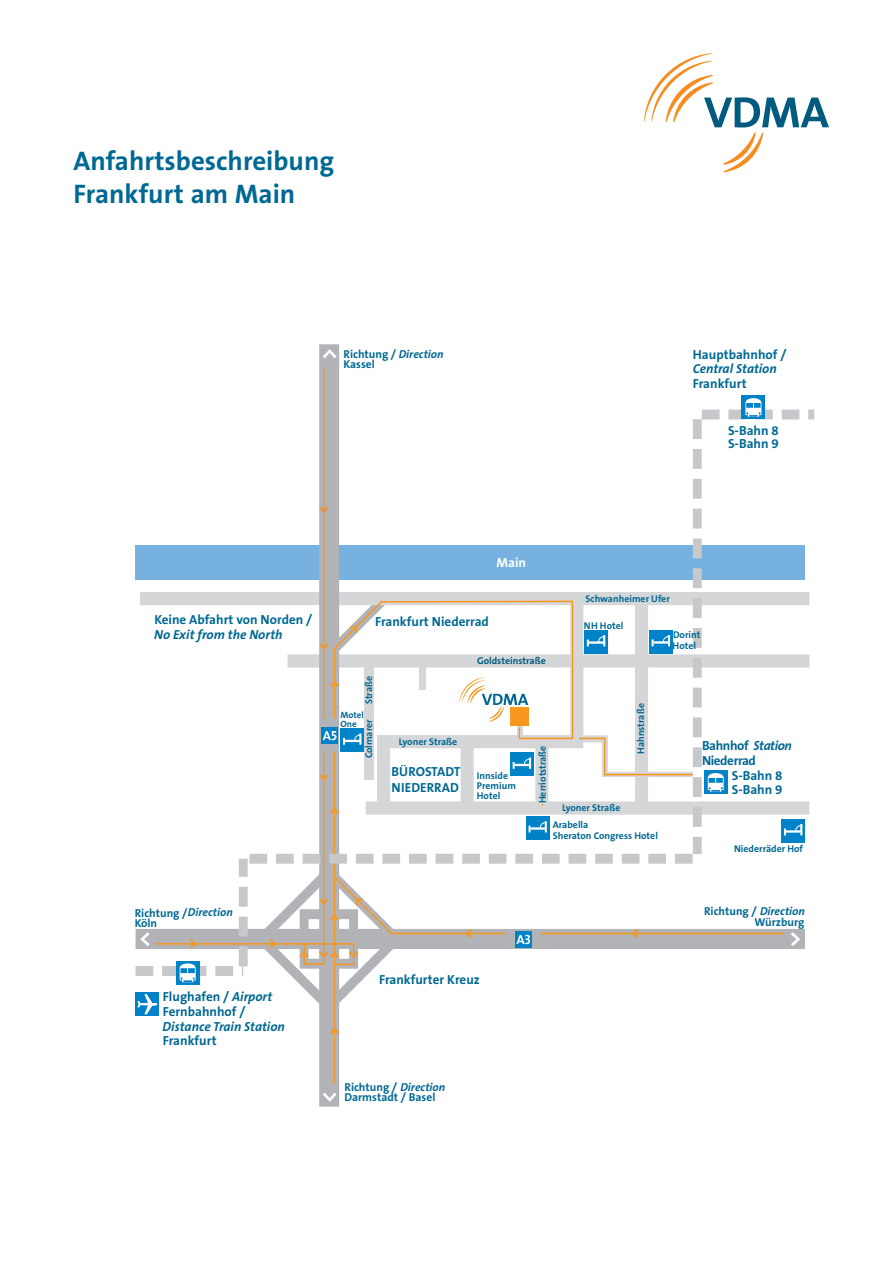
<style>
.page{position:relative;width:893px;height:1263px;background:#fff}
.page>*{position:absolute;margin:0;border:0;box-sizing:border-box;transform-origin:0 0}
.t1{font:700 27px/32.4px "The Sans B7";color:#006893}
.t2{font:700 13.2px/13.5px "The Sans B7";color:#006893}
.t3{font:italic 700 13.2px "The Sans B7";color:#006893}
.t4{font:700 13.2px/14.7px "The Sans B7";letter-spacing:-.03em;color:#006893}
.t5{font:700 13.2px "The Sans B7";color:#fff}
.t6{font:700 11.55px/10.2px "The Sans B7";color:#006893}
.t7{font:700 9.9px/9.9px "The Sans B7";color:#006893}
.t8{font:700 9.9px "The Sans B7";color:#005b7f}
.t9{font:700 9.15px/9.1px "The Sans B7";color:#006893}
.s1{font-style:italic}
</style>
<div class="page">
<svg style="left:644px;top:53px;width:185px;height:119px"></svg>
<svg style="left:199px;top:366px;width:566px;height:719px"></svg>
<div style="left:135px;top:992px;width:24px;height:24px;background:#0082c8"></div>
<svg style="left:137px;top:994px;width:20px;height:20px"></svg>
<svg style="left:176px;top:982px;width:23px;height:3px"></svg>
<div style="left:741px;top:396px;width:24px;height:23px;background:#0082c8"></div>
<svg style="left:323px;top:349px;width:13px;height:9px"></svg>
<svg style="left:323px;top:1093px;width:13px;height:9px"></svg>
<svg style="left:330px;top:1028px;width:9px;height:6px"></svg>
<svg style="left:135px;top:398px;width:679px;height:584px"></svg>
<h1 class="t1" style="left:74px;top:147px;width:262px">Anfahrtsbeschreibung<br>Frankfurt am Main</h1>
<p class="t6" style="left:343px;top:349px;width:102px">Richtung / <span class="s1">Direction<br></span>Kassel</p>
<p class="t2" style="left:692px;top:348px;width:95px">Hauptbahnhof /</p>
<p class="t2" style="left:692px;top:378px;width:55px">Frankfurt</p>
<p class="t2" style="left:728px;top:425px;width:52px">S-Bahn 8<br>S-Bahn 9</p>
<p class="t3" style="left:692px;top:363px;width:86px">Central Station</p>
<p class="t2" style="left:154px;top:614px;width:159px">Keine Abfahrt von Norden /</p>
<p class="t3" style="left:154px;top:629px;width:130px">No Exit from the North</p>
<p class="t5" style="left:496px;top:557px;width:31px">Main</p>
<p class="t2" style="left:375px;top:615px;width:115px">Frankfurt Niederrad</p>
<p class="t7" style="left:364px;top:704px;width:30px;rotate:-90deg">Straße</p>
<p class="t9" style="left:340px;top:711px;width:25px">Motel<br>One</p>
<p class="t7" style="left:364px;top:758px;width:41px;rotate:-90deg">Colmarer</p>
<p class="t8" style="left:477px;top:657px;width:70px">Goldsteinstraße</p>
<p class="t7" style="left:399px;top:737px;width:60px">Lyoner Straße</p>
<p class="t2" style="left:391px;top:764px;width:70px;line-height:15.8px">BÜROSTADT<br>NIEDERRAD</p>
<p class="t7" style="left:477px;top:772px;width:40px">Innside<br>Premium<br>Hotel</p>
<p class="t7" style="left:538px;top:803px;width:59px;rotate:-90deg">Herriotstraße</p>
<p class="t7" style="left:585px;top:595px;width:86px">Schwanheimer Ufer</p>
<p class="t7" style="left:584px;top:621px;width:41px">NH Hotel</p>
<p class="t7" style="left:636px;top:754px;width:52px;rotate:-90deg">Hahnstraße</p>
<p class="t7" style="left:562px;top:804px;width:60px">Lyoner Straße</p>
<p class="t7" style="left:673px;top:630px;width:29px">Dorint</p>
<p class="t7" style="left:672px;top:642px;width:25px">Hotel</p>
<p class="t4" style="left:702px;top:739px;width:91px">Bahnhof <span class="s1">Station<br></span>Niederrad</p>
<p class="t2" style="left:731px;top:770px;width:52px">S-Bahn 8<br>S-Bahn 9</p>
<p class="t6" style="left:135px;top:908px;width:100px">Richtung /<span class="s1">Direction<br></span>Köln</p>
<p class="t2" style="left:163px;top:990px;width:111px;line-height:14.7px">Flughafen / <span class="s1">Airport<br></span>Fernbahnhof /</p>
<p class="t2" style="left:163px;top:1035px;width:55px">Frankfurt</p>
<p class="t3" style="left:163px;top:1021px;width:124px">Distance Train Station</p>
<p class="t2" style="left:379px;top:974px;width:102px">Frankfurter Kreuz</p>
<p class="t6" style="left:344px;top:1083px;width:102px">Richtung / <span class="s1">Direction<br></span>Darmstadt / Basel</p>
<p class="t7" style="left:552px;top:820px;width:107px;line-height:10.9px">Arabella<br>Sheraton Congress Hotel</p>
<p class="t7" style="left:734px;top:845px;width:71px">Niederräder Hof</p>
<p class="t6" style="left:704px;top:907px;width:102px;line-height:10.8px;text-align:right">Richtung / <span class="s1">Direction<br></span>Würzburg</p>
</div>
